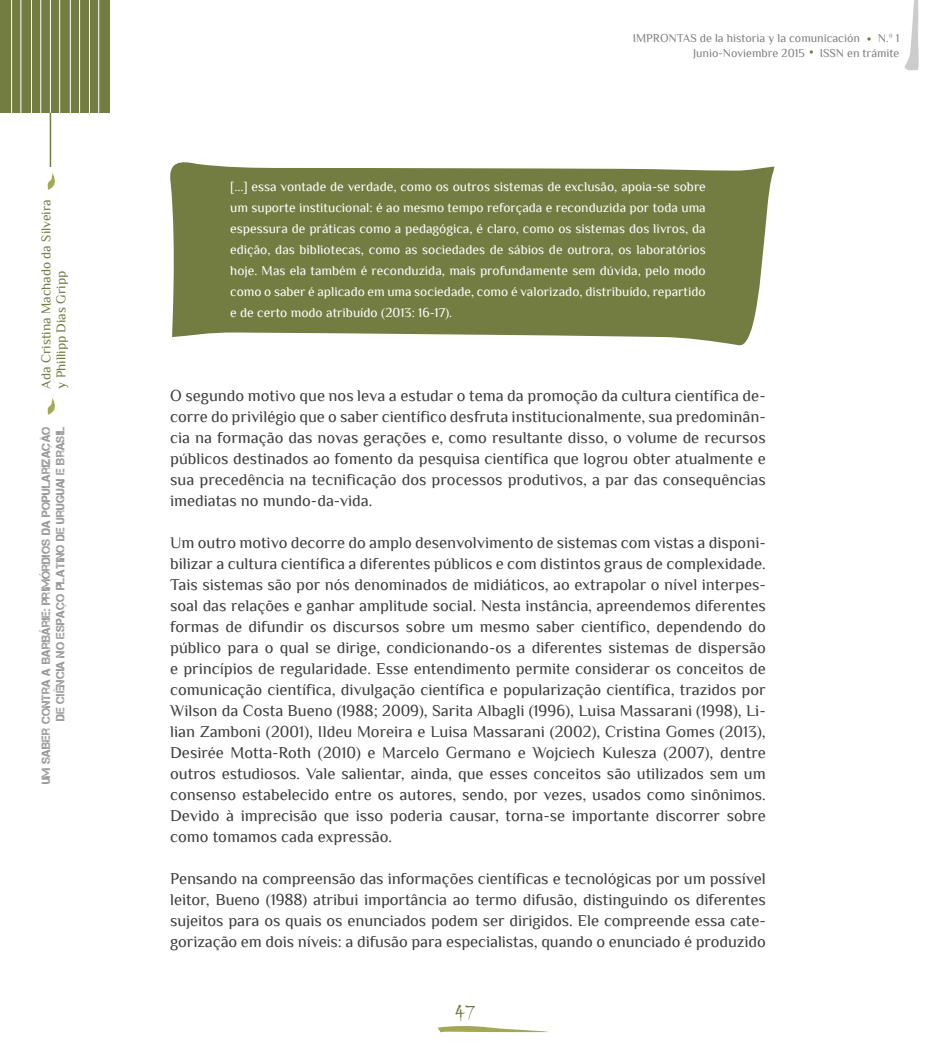
<style>
.page{position:relative;width:936px;height:1063px;background:#fff}
.page>*{position:absolute;margin:0;border:0;box-sizing:border-box;transform-origin:0 0}
.t1{font:24px "Chiller";color:#737d42}
.tx_principal{font:16.5px/21px "Philosopher";color:#3e3e3f;text-align:justify}
.cita_a_bando_blanca{font:13.5px/21px "Philosopher";color:#fff;text-align:justify}
.t2{font:13.5px/15px "Philosopher";color:#737d42}
.t3{font:12px/14.4px "Captureit";color:#999;text-align:right}
.t4{font:12px "Philosopher";color:#808080}
</style>
<div class="page">
<hr style="left:50px;top:48px;width:1px;height:119px;background:#737d42">
<div style="left:0;top:0;width:109px;height:113px;background:#737d42"></div>
<hr style="left:11px;top:0;width:1px;height:139px;background:#fff">
<hr style="left:89px;top:0;width:1px;height:139px;background:#fff">
<hr style="left:50px;top:0;width:1px;height:113px;background:#fff">
<hr style="left:31px;top:0;width:1px;height:139px;background:#fff">
<hr style="left:70px;top:0;width:1px;height:139px;background:#fff">
<hr style="left:21px;top:0;width:1px;height:139px;background:#fff">
<hr style="left:98px;top:0;width:1px;height:139px;background:#fff">
<hr style="left:59px;top:0;width:1px;height:139px;background:#fff">
<hr style="left:40px;top:0;width:1px;height:139px;background:#fff">
<hr style="left:79px;top:0;width:1px;height:139px;background:#fff">
<svg style="left:437px;top:1026px;width:112px;height:6px"></svg>
<svg style="left:904px;top:0;width:15px;height:70px"></svg>
<svg style="left:47px;top:398px;width:8px;height:17px"></svg>
<svg style="left:47px;top:173px;width:8px;height:17px"></svg>
<svg style="left:170px;top:162px;width:604px;height:184px;background:#828b57"></svg>
<p class="t2" style="left:39px;top:389px;width:191px;rotate:-90deg">Ada Cristina Machado da Silveira y Phillipp Dias Gripp</p>
<p class="t3" style="left:39px;top:784px;width:359px;rotate:-90deg">Um saBer contra a BarBárie: primórdios da popularização de ciência no espaço platino de Uruguai e Brasil</p>
<p class="t4" style="left:632px;top:32px;width:229px">IMPRONTAS de la historia y la comunicación</p>
<p class="t4" style="left:877px;top:32px;width:23px">N.º 1</p>
<p class="t4" style="left:693px;top:46px;width:113px">Junio-Noviembre 2015</p>
<p class="t4" style="left:819px;top:46px;width:81px">ISSN en trámite</p>
<p class="cita_a_bando_blanca" style="left:230px;top:176px;width:477px">[...] essa vontade de verdade, como os outros sistemas de exclusão, apoia-se sobre um suporte institucional: é ao mesmo tempo reforçada e reconduzida por toda uma espessura de práticas como a pedagógica, é claro, como os sistemas dos livros, da edição, das bibliotecas, como as sociedades de sábios de outrora, os laboratórios hoje. Mas ela também é reconduzida, mais profundamente sem dúvida, pelo modo como o saber é aplicado em uma sociedade, como é valorizado, distribuído, repartido e de certo modo atribuído (2013: 16-17).</p>
<p class="tx_principal" style="left:170px;top:385px;width:597px">O segundo motivo que nos leva a estudar o tema da promoção da cultura científica de&shy;corre do privilégio que o saber científico desfruta institucionalmente, sua predominân&shy;cia na formação das novas gerações e, como resultante disso, o volume de recursos públicos destinados ao fomento da pesquisa científica que logrou obter atualmente e sua precedência na tecnificação dos processos produtivos, a par das consequências imediatas no mundo-da-vida.</p>
<p class="tx_principal" style="left:170px;top:532px;width:597px">Um outro motivo decorre do amplo desenvolvimento de sistemas com vistas a disponi&shy;bilizar a cultura científica a diferentes públicos e com distintos graus de complexidade.<br>Tais sistemas são por nós denominados de midiáticos, ao extrapolar o nível interpes&shy;soal das relações e ganhar amplitude social. Nesta instância, apreendemos diferentes formas de difundir os discursos sobre um mesmo saber científico, dependendo do público para o qual se dirige, condicionando-os a diferentes sistemas de dispersão e princípios de regularidade. Esse entendimento permite considerar os conceitos de comunicação científica, divulgação científica e popularização científica, trazidos por Wilson da Costa Bueno (1988; 2009), Sarita Albagli (1996), Luisa Massarani (1998), Li&shy;lian Zamboni (2001), Ildeu Moreira e Luisa Massarani (2002), Cristina Gomes (2013), Desirée Motta-Roth (2010) e Marcelo Germano e Wojciech Kulesza (2007), dentre outros estudiosos. Vale salientar, ainda, que esses conceitos são utilizados sem um consenso estabelecido entre os autores, sendo, por vezes, usados como sinônimos.<br>Devido à imprecisão que isso poderia causar, torna-se importante discorrer sobre como tomamos cada expressão.</p>
<p class="tx_principal" style="left:170px;top:868px;width:597px">Pensando na compreensão das informações científicas e tecnológicas por um possível leitor, Bueno (1988) atribui importância ao termo difusão, distinguindo os diferentes sujeitos para os quais os enunciados podem ser dirigidos. Ele compreende essa cate&shy;gorização em dois níveis: a difusão para especialistas, quando o enunciado é produzido</p>
<h1 class="t1" style="left:455px;top:1000px;width:22px">47</h1>
</div>
